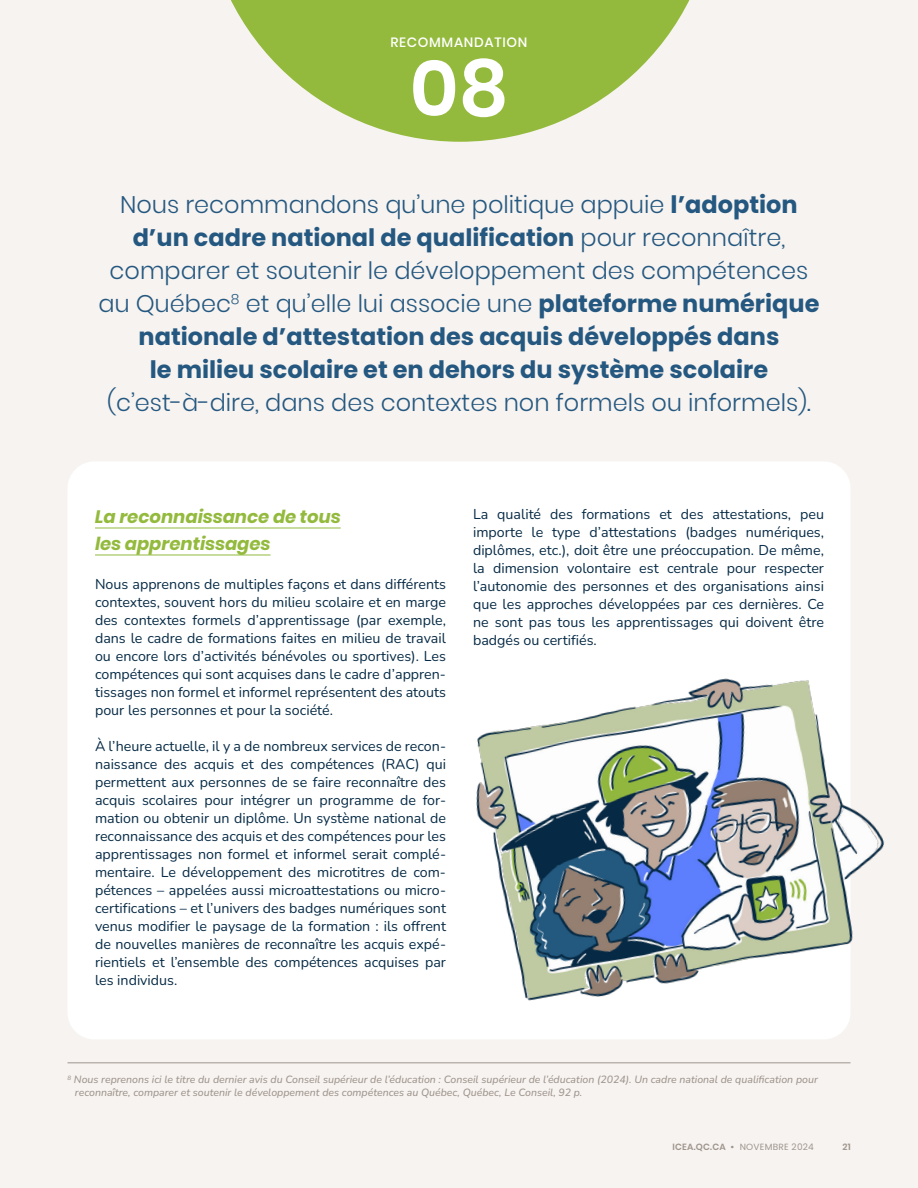
<style>
.page{position:relative;width:918px;height:1188px;background:#f7f3f0}
.page>*{position:absolute;margin:0;border:0;box-sizing:border-box;transform-origin:0 0}
.t1{font:600 78px "Poppins";color:#fff}
.t2{font:700 24px/33px "Poppins";color:#255880;text-align:center}
.t3{font:300 24px "Poppins";color:#255880}
.t4{font:italic 700 18px/27px "Poppins";color:#93ba3d}
.t5{font:14.25px/18px "Nunito";color:#072b46;text-align:justify}
.t6{font:500 13.5px "Poppins";letter-spacing:.05em;color:#fff}
.t7{font:italic 500 10.5px/12.8px "Nunito";color:#9f958d}
.t8{font:9px "Poppins";letter-spacing:.025em;color:#9f958d}
.t9{font:600 9px "Poppins";color:#9f958d}
.s1{font-weight:300}
.s2{font-weight:600}
</style>
<div class="page">
<svg style="left:231px;top:0;width:459px;height:142px;fill:#93ba3d"></svg>
<div style="left:68px;top:461px;width:782px;height:578px;background:#fff;border-radius:27px"></div>
<img style="left:476px;top:678px;width:408px;height:356px">
<hr style="left:95px;top:528px;width:246px;height:1px;background:#93ba3d">
<hr style="left:95px;top:555px;width:176px;height:1px;background:#93ba3d">
<hr style="left:68px;top:1062px;width:782px;height:1px;background:#9f958d">
<p class="t6" style="left:391px;top:34px;width:138px">RECOMMANDATION</p>
<h1 class="t1" style="left:410px;top:43px;width:100px">08</h1>
<p class="t2" style="left:99px;top:188px;width:722px"><span class="s1">Nous recommandons qu’une politique appuie</span> l’adoption d’un cadre national de qualification <span class="s1">pour reconnaître, comparer et soutenir le développement des compétences au Québec</span><sup>8</sup> <span class="s1">et qu’elle lui associe une</span> plateforme numérique nationale d’attestation des acquis développés dans<br>le milieu scolaire et en dehors du système scolaire</p>
<h2 class="t3" style="left:107px;top:389px;width:705px">(c’est-à-dire, dans des contextes non formels ou informels).</h2>
<p class="t4" style="left:95px;top:504px;width:247px">La reconnaissance de tous les apprentissages</p>
<p class="t5" style="left:95px;top:575px;width:353px">Nous apprenons de multiples façons et dans différents contextes, souvent hors du milieu scolaire et en marge des contextes formels d’apprentissage (par exemple, dans le cadre de formations faites en milieu de travail ou encore lors d’activités bénévoles ou sportives). Les compétences qui sont acquises dans le cadre d’appren&shy;tissages non formel et informel représentent des atouts pour les personnes et pour la société.</p>
<p class="t5" style="left:95px;top:737px;width:353px;text-align:left">À l’heure actuelle, il y a de nombreux services de recon&shy;naissance des acquis et des compétences (RAC) qui permettent aux personnes de se faire reconnaître des acquis scolaires pour intégrer un programme de for&shy;mation ou obtenir un diplôme. Un système national de reconnaissance des acquis et des compétences pour les apprentissages non formel et informel serait complé&shy;mentaire. Le développement des microtitres de com&shy;pétences – appelées aussi microattestations ou micro&shy;certifications – et l’univers des badges numériques sont venus modifier le paysage de la formation : ils offrent de nouvelles manières de reconnaître les acquis expé&shy;rientiels et l’ensemble des compétences acquises par les individus.</p>
<p class="t5" style="left:473px;top:504px;width:353px">La qualité des formations et des attestations, peu importe le type d’attestations (badges numériques, diplômes, etc.), doit être une préoccupation. De même, la dimension volontaire est centrale pour respecter l’autonomie des personnes et des organisations ainsi que les approches développées par ces dernières. Ce ne sont pas tous les apprentissages qui doivent être badgés ou certifiés.</p>
<p class="t7" style="left:75px;top:1073px;width:744px;text-indent:-7px"><sup>8</sup> Nous reprenons ici le titre du dernier avis du Conseil supérieur de l’éducation : Conseil supérieur de l’éducation (2024). Un cadre national de qualification pour reconnaître, comparer et soutenir le développement des compétences au Québec, Québec, Le Conseil, 92 p.</p>
<p class="t8" style="left:673px;top:1142px;width:143px"><span class="s2">ICEA.QC.CA •</span> NOVEMBRE 2024</p>
<p class="t9" style="left:843px;top:1142px;width:10px">21</p>
</div>
